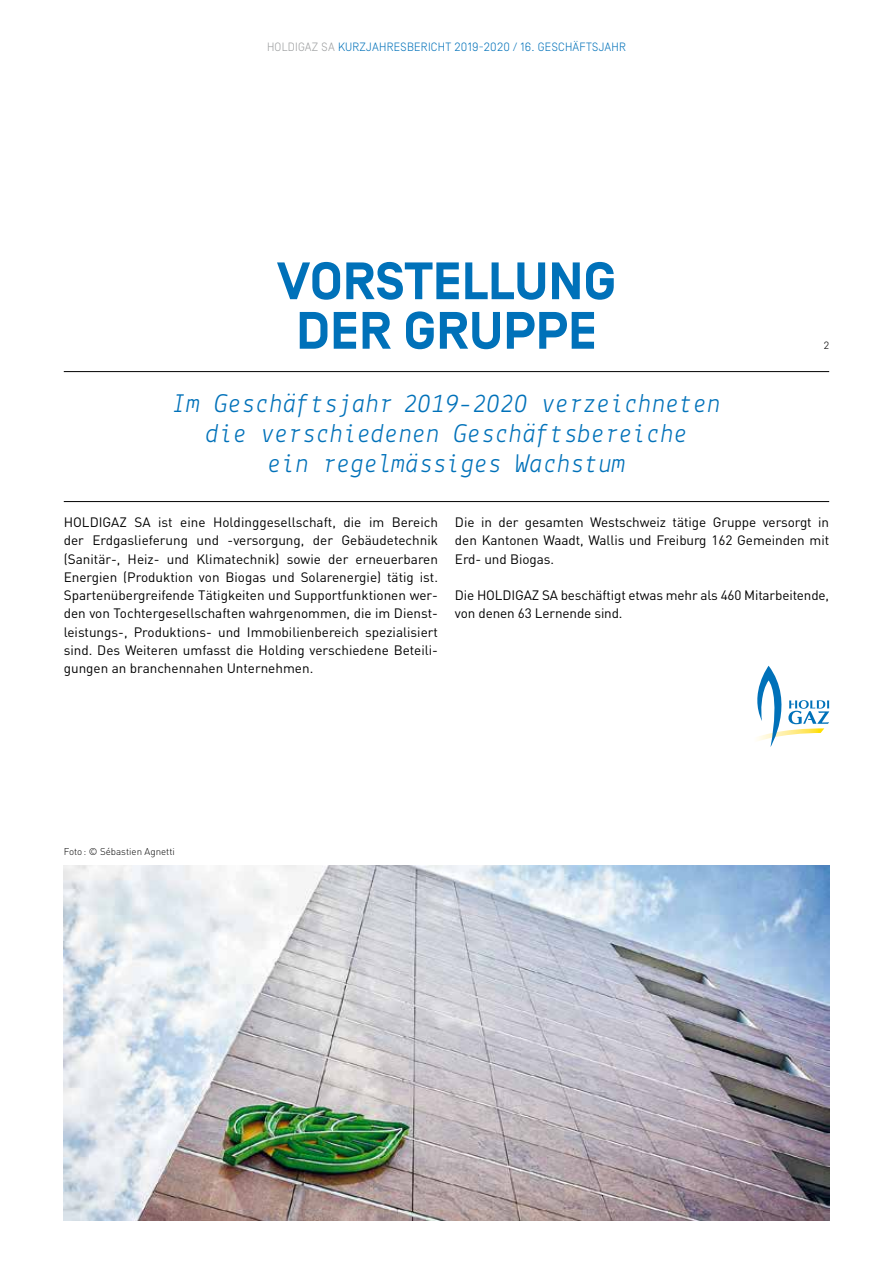
<style>
.page{position:relative;width:893px;height:1263px;background:#fff}
.page>*{position:absolute;margin:0;border:0;box-sizing:border-box;transform-origin:0 0}
.t1{font:700 52.5px/49.5px "Simplon BP";letter-spacing:.01em;color:#0071b9;text-align:center}
.t2{font:italic 27px/30px "Lekton";letter-spacing:.01em;color:#0071b9;text-align:center}
.t3{font:13.5px/18.3px "DIN";letter-spacing:-.005em;color:#000;text-align:justify}
.t4{font:300 12px "Simplon BP";letter-spacing:.02em;color:#0071b9}
.t5{font:300 10.5px "Simplon BP";color:#000}
.t6{font:300 9.75px "DIN";color:#000}
.s1{color:#9c9e9f}
</style>
<div class="page">
<svg style="left:757px;top:666px;width:72px;height:81px"></svg>
<hr style="left:64px;top:501px;width:765px;height:1px;background:#000">
<hr style="left:64px;top:371px;width:765px;height:1px;background:#000">
<img style="left:64px;top:865px;width:765px;height:355px">
<p class="t4" style="left:267px;top:40px;width:360px"><span class="s1">HOLDIGAZ SA</span> KURZJAHRESBERICHT 2019-2020 / 16. GESCHÄFTSJAHR</p>
<h1 class="t1" style="left:277px;top:258px;width:340px">VORSTELLUNG<br>DER GRUPPE</h1>
<h2 class="t2" style="left:173px;top:387px;width:549px">Im Geschäftsjahr 2019-2020 verzeichneten die verschiedenen Geschäftsbereiche<br>ein regelmässiges Wachstum</h2>
<p class="t5" style="left:824px;top:339px;width:7px">2</p>
<p class="t3" style="left:64px;top:513px;width:376px">HOLDIGAZ SA ist eine Holdinggesellschaft, die im Bereich der Erdgaslieferung und -versorgung, der Gebäudetechnik (Sanitär-, Heiz- und Klimatechnik) sowie der erneuerbaren Energien (Produktion von Biogas und Solarenergie) tätig ist.<br>Spartenübergreifende Tätigkeiten und Supportfunktionen wer&shy;den von Tochtergesellschaften wahrgenommen, die im Dienst&shy;leistungs-, Produktions- und Immobilienbereich spezialisiert sind. Des Weiteren umfasst die Holding verschiedene Beteili&shy;gungen an branchennahen Unternehmen.</p>
<p class="t3" style="left:455px;top:513px;width:376px">Die in der gesamten Westschweiz tätige Gruppe versorgt in den Kantonen Waadt, Wallis und Freiburg 162 Gemeinden mit Erd- und Biogas.</p>
<p class="t3" style="left:455px;top:586px;width:376px">Die HOLDIGAZ SA beschäftigt etwas mehr als 460 Mitarbeitende, von denen 63 Lernende sind.</p>
<p class="t6" style="left:64px;top:845px;width:113px">Foto : © Sébastien Agnetti</p>
</div>
